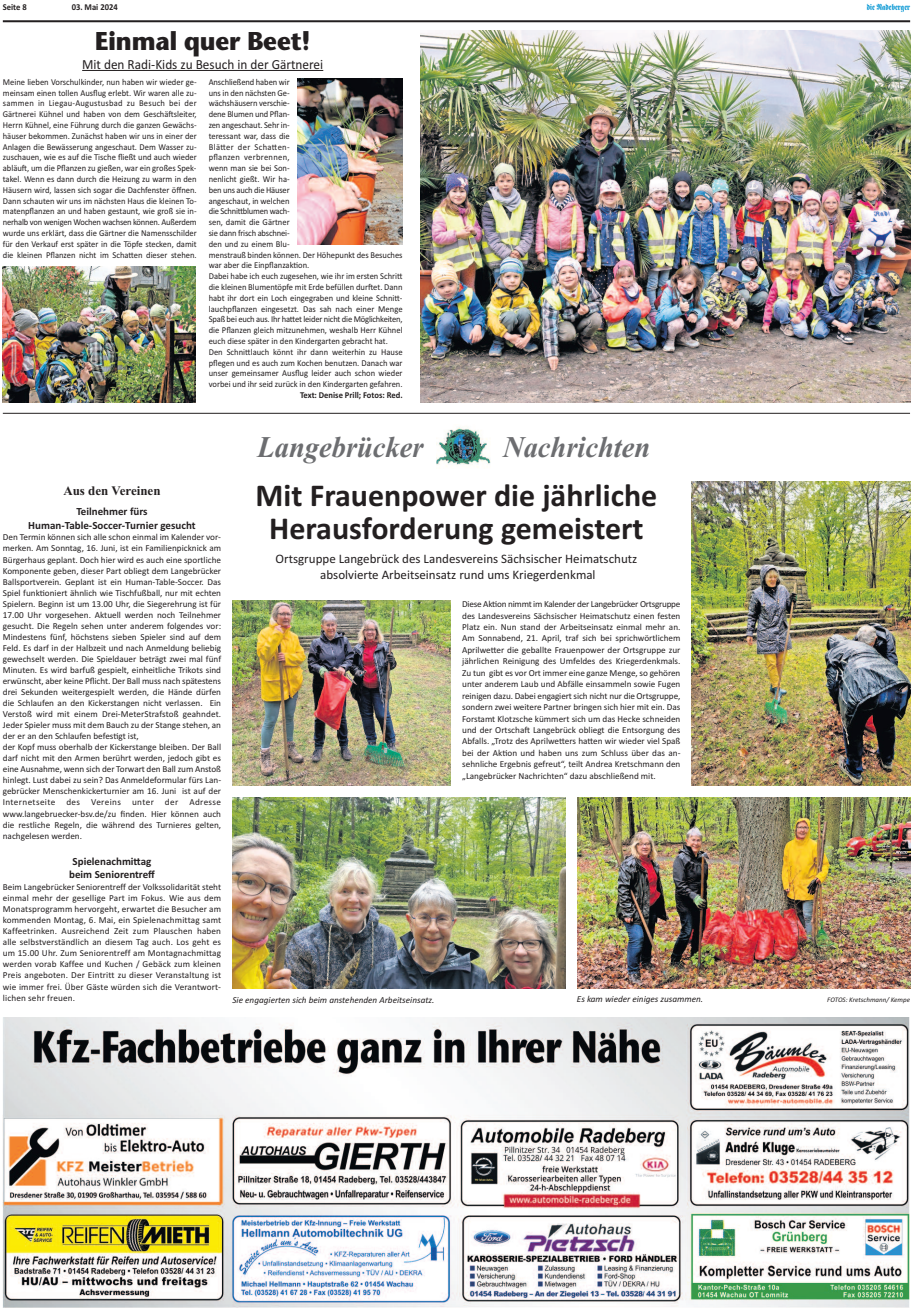
<style>
.page{position:relative;width:913px;height:1310px;background:#fff}
.page>*{position:absolute;margin:0;border:0;box-sizing:border-box;transform-origin:0 0}
.t1{font:700 32px/33.4px "Calibri";color:#231f20;text-align:center}
.t2{font:italic 700 30px "Times New Roman";color:#6c6d70;scale:.95 1}
.t3{font:700 26px "Stone Sans";color:#231f20;scale:.95 1}
.t4{font:14px "Calibri";color:#231f20;scale:.95 1}
.t5{font:13px/15.6px "Calibri";color:#231f20;text-align:center}
.t6{font:700 13px "Times New Roman";color:#231f20}
.t7{font:700 11px/13.2px "Calibri";color:#231f20;text-align:center}
.t8{font:9.2px/11px "Calibri";color:#231f20;text-align:justify}
.t9{font:italic 9.2px "Calibri";color:#231f20}
.t10{font:9px/10.8px "Calibri";color:#231f20;text-align:justify;scale:.95 1}
.t11{font:700 9px "Calibri";color:#231f20;scale:.95 1}
.t12{font:9px "Fette Fra D";color:#0094d2;scale:.8 1}
.t13{font:italic 7px "Calibri";color:#231f20}
</style>
<div class="page">
<hr style="left:3px;top:20px;width:907px;height:2px;background:#231f20">
<img style="left:436px;top:427px;width:54px;height:40px">
<img style="left:3px;top:1018px;width:906px;height:289px">
<img style="left:692px;top:482px;width:218px;height:303px">
<img style="left:577px;top:798px;width:333px;height:190px">
<img style="left:232px;top:798px;width:334px;height:190px">
<img style="left:233px;top:600px;width:217px;height:185px">
<hr style="left:3px;top:413px;width:907px;height:1px;background:#231f20">
<img style="left:420px;top:31px;width:490px;height:371px">
<img style="left:3px;top:266px;width:193px;height:136px">
<img style="left:298px;top:78px;width:105px;height:167px">
<hr style="left:82px;top:70px;width:241px;height:1px;background:#231f20">
<p class="t11" style="left:3px;top:1px;width:27px">Seite 8</p>
<p class="t11" style="left:72px;top:1px;width:50px">03. Mai 2024</p>
<p class="t12" style="left:867px;top:1px;width:56px">die Radeberger</p>
<h3 class="t3" style="left:95px;top:26px;width:228px">Einmal quer Beet!</h3>
<h3 class="t4" style="left:82px;top:56px;width:255px">Mit den Radi-Kids zu Besuch in der Gärtnerei</h3>
<p class="t10" style="left:3px;top:76px;width:206px">Meine lieben Vorschulkinder, nun haben wir wieder ge&shy;meinsam einen tollen Ausflug erlebt. Wir waren alle zu&shy;sammen in Liegau-Augustusbad zu Besuch bei der Gärtnerei Kühnel und haben von dem Geschäftsleiter, Herrn Kühnel, eine Führung durch die ganzen Gewächs&shy;häuser bekommen. Zunächst haben wir uns in einer der Anlagen die Bewässerung angeschaut. Dem Wasser zu&shy;zuschauen, wie es auf die Tische fließt und auch wieder abläuft, um die Pflanzen zu gießen, war ein großes Spek&shy;takel. Wenn es dann durch die Heizung zu warm in den Häusern wird, lassen sich sogar die Dachfenster öffnen.<br>Dann schauten wir uns im nächsten Haus die kleinen To&shy;matenpflanzen an und haben gestaunt, wie groß sie in&shy;nerhalb von wenigen Wochen wachsen können. Außerdem wurde uns erklärt, dass die Gärtner die Namensschilder für den Verkauf erst später in die Töpfe stecken, damit die kleinen Pflanzen nicht im Schatten dieser stehen.</p>
<p class="t10" style="left:209px;top:76px;width:206px;text-align:left">Anschließend haben wir<br>uns in den nächsten Ge-<br>wächshäusern verschie-<br>dene Blumen und Pflan-<br>zen angeschaut. Sehr in-<br>teressant war, dass die<br>Blätter der Schatten-<br>pflanzen verbrennen,<br>wenn man sie bei Son-<br>nenlicht gießt. Wir ha-<br>ben uns auch die Häuser<br>angeschaut, in welchen<br>die Schnittblumen wach-<br>sen, damit die Gärtner<br>sie dann frisch abschnei-<br>den und zu einem Blu-<br>menstrauß binden können. Der Höhepunkt des Besuches war aber die Einpflanzaktion.<br>Dabei habe ich euch zugesehen, wie ihr im ersten Schritt die kleinen Blumentöpfe mit Erde befüllen durftet. Dann habt ihr dort ein Loch eingegraben und kleine Schnitt&shy;lauchpflanzen eingesetzt. Das sah nach einer Menge Spaß bei euch aus. Ihr hattet leider nicht die Möglichkeiten, die Pflanzen gleich mitzunehmen, weshalb Herr Kühnel euch diese später in den Kindergarten gebracht hat.<br>Den Schnittlauch könnt ihr dann weiterhin zu Hause pflegen und es auch zum Kochen benutzen. Danach war unser gemeinsamer Ausflug leider auch schon wieder vorbei und ihr seid zurück in den Kindergarten gefahren.</p>
<p class="t11" style="left:300px;top:390px;width:109px">Text: Denise Prill; Fotos: Red.</p>
<h2 class="t2" style="left:257px;top:429px;width:176px">Langebrücker</h2>
<h2 class="t2" style="left:503px;top:429px;width:157px">Nachrichten</h2>
<h3 class="t6" style="left:63px;top:483px;width:99px">Aus den Vereinen</h3>
<h1 class="t1" style="left:256px;top:478px;width:403px">Mit Frauenpower die jährliche<br>Herausforderung gemeistert</h1>
<h3 class="t5" style="left:276px;top:551px;width:363px">Ortsgruppe Langebrück des Landesvereins Sächsischer Heimatschutz absolvierte Arbeitseinsatz rund ums Kriegerdenkmal</h3>
<p class="t8" style="left:462px;top:598px;width:220px;line-height:11.4px">Diese Aktion nimmt im Kalender der Langebrücker Ortsgruppe des Landesvereins Sächsischer Heimatschutz einen festen Platz ein. Nun stand der Arbeitseinsatz einmal mehr an.<br>Am Sonnabend, 21. April, traf sich bei sprichwörtlichem Aprilwetter die geballte Frauenpower der Ortsgruppe zur jährlichen Reinigung des Umfeldes des Kriegerdenkmals.<br>Zu tun gibt es vor Ort immer eine ganze Menge, so gehören unter anderem Laub und Abfälle einsammeln sowie Fugen reinigen dazu. Dabei engagiert sich nicht nur die Ortsgruppe, sondern zwei weitere Partner bringen sich hier mit ein. Das Forstamt Klotzsche kümmert sich um das Hecke schneiden und der Ortschaft Langebrück obliegt die Entsorgung des Abfalls. „Trotz des Aprilwetters hatten wir wieder viel Spaß bei der Aktion und haben uns zum Schluss über das an&shy;sehnliche Ergebnis gefreut“, teilt Andrea Kretschmann den „Langebrücker Nachrichten“ dazu abschließend mit.</p>
<p class="t7" style="left:28px;top:505px;width:169px">Teilnehmer fürs<br>Human-Table-Soccer-Turnier gesucht</p>
<p class="t8" style="left:3px;top:532px;width:220px;text-align:left">Den Termin können sich alle schon einmal im Kalender vor&shy;merken. Am Sonntag, 16. Juni, ist ein Familienpicknick am Bürgerhaus geplant. Doch hier wird es auch eine sportliche Komponente geben, dieser Part obliegt dem Langebrücker Ballsportverein. Geplant ist ein Human-Table-Soccer. Das Spiel funktioniert ähnlich wie Tischfußball, nur mit echten Spielern. Beginn ist um 13.00 Uhr, die Siegerehrung ist für 17.00 Uhr vorgesehen. Aktuell werden noch Teilnehmer gesucht. Die Regeln sehen unter anderem folgendes vor:<br>Mindestens fünf, höchstens sieben Spieler sind auf dem Feld. Es darf in der Halbzeit und nach Anmeldung beliebig gewechselt werden. Die Spieldauer beträgt zwei mal fünf Minuten. Es wird barfuß gespielt, einheitliche Trikots sind erwünscht, aber keine Pflicht. Der Ball muss nach spätestens drei Sekunden weitergespielt werden, die Hände dürfen die Schlaufen an den Kickerstangen nicht verlassen. Ein Verstoß wird mit einem Drei-MeterStrafstoß geahndet.<br>Jeder Spieler muss mit dem Bauch zu der Stange stehen, an der er an den Schlaufen befestigt ist,<br>der Kopf muss oberhalb der Kickerstange bleiben. Der Ball darf nicht mit den Armen berührt werden, jedoch gibt es eine Ausnahme, wenn sich der Torwart den Ball zum Anstoß hinlegt. Lust dabei zu sein? Das Anmeldeformular fürs Lan&shy;gebrücker Menschenkickerturnier am 16. Juni ist auf der Internetseite des Vereins unter der Adresse www.langebruecker-bsv.de/zu finden. Hier können auch die restliche Regeln, die während des Turnieres gelten, nachgelesen werden.</p>
<p class="t7" style="left:69px;top:854px;width:87px">Spielenachmittag beim Seniorentreff</p>
<p class="t8" style="left:3px;top:881px;width:220px">Beim Langebrücker Seniorentreff der Volkssolidarität steht einmal mehr der gesellige Part im Fokus. Wie aus dem Monatsprogramm hervorgeht, erwartet die Besucher am kommenden Montag, 6. Mai, ein Spielenachmittag samt Kaffeetrinken. Ausreichend Zeit zum Plauschen haben alle selbstverständlich an diesem Tag auch. Los geht es um 15.00 Uhr. Zum Seniorentreff am Montagnachmittag werden vorab Kaffee und Kuchen / Gebäck zum kleinen Preis angeboten. Der Eintritt zu dieser Veranstaltung ist wie immer frei. Über Gäste würden sich die Verantwort&shy;lichen sehr freuen.</p>
<p class="t9" style="left:232px;top:994px;width:203px">Sie engagierten sich beim anstehenden Arbeitseinsatz.</p>
<p class="t9" style="left:577px;top:994px;width:128px">Es kam wieder einiges zusammen.</p>
<p class="t13" style="left:827px;top:996px;width:84px">FOTOS: Kretschmann/ Kempe</p>
</div>
